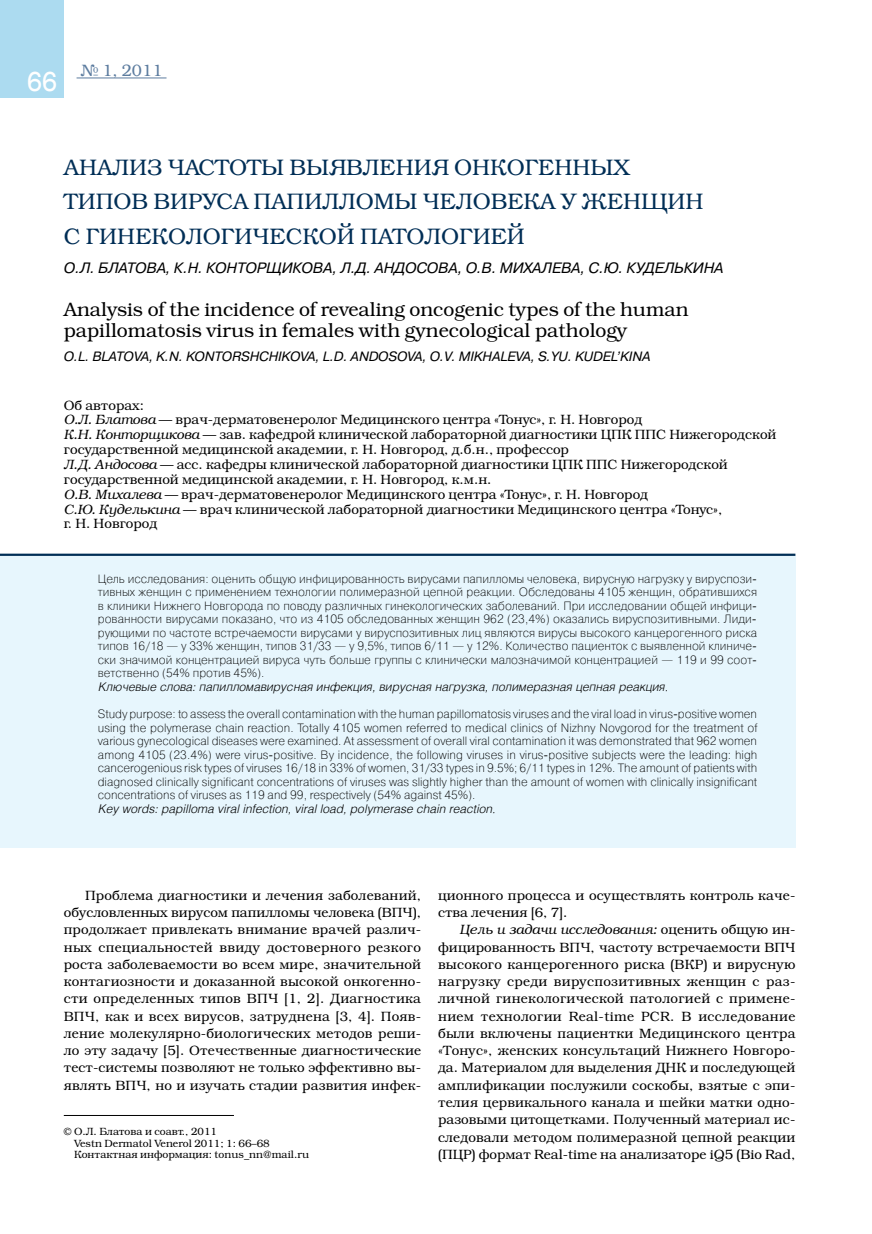
<style>
.page{position:relative;width:872px;height:1234px;background:#fff}
.page>*{position:absolute;margin:0;border:0;box-sizing:border-box;transform-origin:0 0}
.t1{font:27px "Helios";color:#fff}
.t2{font:300 22.5px "Bookman C";color:#002e56}
.t3{font:300 19.5px/21.5px "Bookman C";color:#000}
.t4{font:300 16.5px "Bookman C";color:#5c7c9f}
.t5{font:italic 15px "Pragmatica C";letter-spacing:-.01em;color:#000}
.t6{font:300 13.5px/17.2px "Bookman C";color:#000}
.t7{font:italic 13.5px "Pragmatica C";letter-spacing:-.01em;color:#000}
.t8{font:12px/13.5px "Pragmatica Light C";color:#000;text-align:justify}
.t9{font:italic 300 12px "Helios";color:#000}
.t10{font:300 10.5px/11.6px "Bookman C";color:#000}
.s1{font-style:italic}
</style>
<div class="page">
<div style="left:0;top:0;width:64px;height:98px;background:#acdbf0"></div>
<hr style="left:77px;top:77px;width:89px;height:1px;background:#5c7c9f">
<hr style="left:64px;top:1114px;width:170px;height:1px;background:#000">
<div style="left:0;top:556px;width:795px;height:291px;background:#e7f6fd"></div>
<hr style="left:0;top:553px;width:795px;height:2px;background:#002e56">
<h1 class="t1" style="left:27px;top:67px;width:32px">66</h1>
<p class="t4" style="left:80px;top:61px;width:84px">№ 1, 2011</p>
<h2 class="t2" style="left:64px;top:154px;width:33px">Анали</h2>
<h2 class="t2" style="left:147px;top:154px;width:56px">з частоты</h2>
<h2 class="t2" style="left:289px;top:154px;width:75px">выявлени</h2>
<h2 class="t2" style="left:432px;top:154px;width:41px">я онко</h2>
<h2 class="t2" style="left:524px;top:154px;width:33px">генных</h2>
<h2 class="t2" style="left:64px;top:188px;width:107px">типов вируса</h2>
<h2 class="t2" style="left:253px;top:188px;width:71px">папилломы</h2>
<h2 class="t2" style="left:423px;top:188px;width:35px">человека</h2>
<h2 class="t2" style="left:561px;top:188px;width:42px">у жен</h2>
<h2 class="t2" style="left:641px;top:188px;width:45px">щин</h2>
<h2 class="t2" style="left:64px;top:223px;width:54px">с гинеколо</h2>
<h2 class="t2" style="left:221px;top:223px;width:67px">гическо</h2>
<h2 class="t2" style="left:337px;top:223px;width:59px">й патоло</h2>
<h2 class="t2" style="left:459px;top:223px;width:67px">гией</h2>
<p class="t5" style="left:64px;top:259px;width:661px">О.Л. БЛАТОВА, К.Н. КОНТОРЩИКОВА, Л.Д. АНДОСОВА, О.В. МИХАЛЕВА, С.Ю. КУДЕЛЬКИНА</p>
<h3 class="t3" style="left:64px;top:298px;width:626px">Analysis of the incidence of revealing oncogenic types of the human papillomatosis virus in females with gynecological pathology</h3>
<p class="t7" style="left:64px;top:348px;width:588px">O.L. BLA TOVA, K.N. KONTORSHCHIKOVA, L.D. ANDOSOVA, O.V. MIKHALEVA, S.YU. KUDEL’KINA</p>
<p class="t6" style="left:64px;top:397px;width:714px;line-height:14.9px">Об авторах:<br><span class="s1">О.Л. Блатова</span> — врач-дерматовенеролог Медицинского центра «Тонус», г. Н. Новгород<br><span class="s1">К.Н. Конторщикова</span> — зав. кафедрой клинической лабораторной диагностики ЦПК ПП С Нижегородской государственной медицинской академии, г. Н. Новгород, д.б.н., профессор<br><span class="s1">Л.Д. Андосова</span> — асс. кафедры клинической лабораторной диагностики ЦПК ПП С Нижегородской государственной медицинской академии, г. Н. Новгород, к.м.н.<br><span class="s1">О.В. Михалева</span> — врач-дерматовенеролог Медицинского центра «Тонус», г. Н. Новгород<br><span class="s1">С.Ю. Куделькина</span> — врач клинической лабораторной диагностики Медицинского центра «Тонус»,<br>г. Н. Новгород</p>
<p class="t8" style="left:98px;top:572px;width:661px">Цель исследования: оценить общую инфицированность вирусами папилломы человека, вирусную нагрузку у вируспози&shy;тивных женщин с применением технологии полимеразной цепной реакции. Обследованы 4105 женщин, обратившихся в клиники Нижнего Новгорода по поводу различных гинекологических заболеваний. При исследовании общей инфици&shy;рованности вирусами показано, что из 4105 обследованных женщин 962 (23,4%) оказались вируспозитивными. Лиди&shy;рующими по частоте встречаемости вирусами у вируспозитивных лиц являются вирусы высокого канцерогенного риска типов 16/18 — у 33% женщин, типов 31/33 — у 9,5%, типов 6/11 — у 12%. Количество пациенток с выявленной клиниче&shy;ски значимой концентрацией вируса чуть больше группы с клинически малозначимой концентрацией — 119 и 99 соот&shy;ветственно (54% против 45%).</p>
<p class="t9" style="left:98px;top:679px;width:572px">Ключевые слова: папилломавирусная инфекция, вирусная нагрузка, полимеразная цепная реакция.</p>
<p class="t8" style="left:98px;top:707px;width:661px">Study purpose: to assess the overall contamination with the human papillomatosis viruses and the viral load in virus-positive women using the polymerase chain reaction. Totally 4105 women referred to medical clinics of Nizhny Novgorod for the treatment of various gynecological diseases were examined. At assessment of overall viral contamination it was demonstrated that 962 women among 4105 (23.4%) were virus-positive. By incidence, the following viruses in virus-positive subjects were the leading: high cancerogenious risk types of viruses 16/18 in 33% of women, 31/33 types in 9.5%; 6/11 types in 12%. The amount of patients with diagnosed clinically significant concentrations of viruses was slightly higher than the amount of women with clinically insignificant concentrations of viruses as 119 and 99, respectively (54% against 45%).</p>
<p class="t9" style="left:98px;top:801px;width:399px">Key words: papilloma viral infection, viral load, polymerase chain reaction.</p>
<p class="t6" style="left:64px;top:886px;width:359px;text-align:justify;text-indent:21px">Проблема диагностики и лечения заболеваний, обусловленных вирусом папилломы человека (ВПЧ), продолжает привлекать внимание врачей различ&shy;ных специальностей ввиду достоверного резкого роста заболеваемости во всем мире, значительной контагиозности и доказанной высокой онкогенно&shy;сти определенных типов ВПЧ [1, 2]. Диагностика ВПЧ , как и всех вирусов, затруднена [3, 4]. Появ&shy;ление молекулярно-биологических методов реши&shy;ло эту задачу [5]. Отечественные диагностические тест-системы позволяют не только эффективно вы&shy;являть ВПЧ , но и изучать стадии развития инфек-</p>
<p class="t10" style="left:74px;top:1125px;width:237px;text-indent:-10px">© О.Л. Блатова и соавт., 2011<br>Vestn Dermatol Venerol 2011; 1: 66–68<br>Контактная информация: tonus_nn@mail.ru</p>
<p class="t6" style="left:438px;top:886px;width:359px">ционного процесса и осуществлять контроль каче&shy;ства лечения [6, 7].</p>
<p class="t6" style="left:438px;top:920px;width:359px;text-indent:21px"><span class="s1">Цель и задачи исследования:</span> оценить общую ин&shy;фицированность ВПЧ , частоту встречаемости ВПЧ высокого канцерогенного риска (ВКР) и вирусную нагрузку среди вируспозитивных женщин с раз&shy;личной гинекологической патологией с примене&shy;нием технологии Real-time PCR. В исследование были включены пациентки Медицинского центра «Тонус», женских консультаций Нижнего Новгоро&shy;да. Материалом для выделения ДНК и последующей амплификации послужили соскобы, взятые с эпи&shy;телия цервикального канала и шейки матки одно&shy;разовыми цитощетками. Полученный материал ис&shy;следовали методом полимеразной цепной реакции (ПЦР) формат Real-time на анализаторе iQ5 (Bio Rad,</p>
</div>
